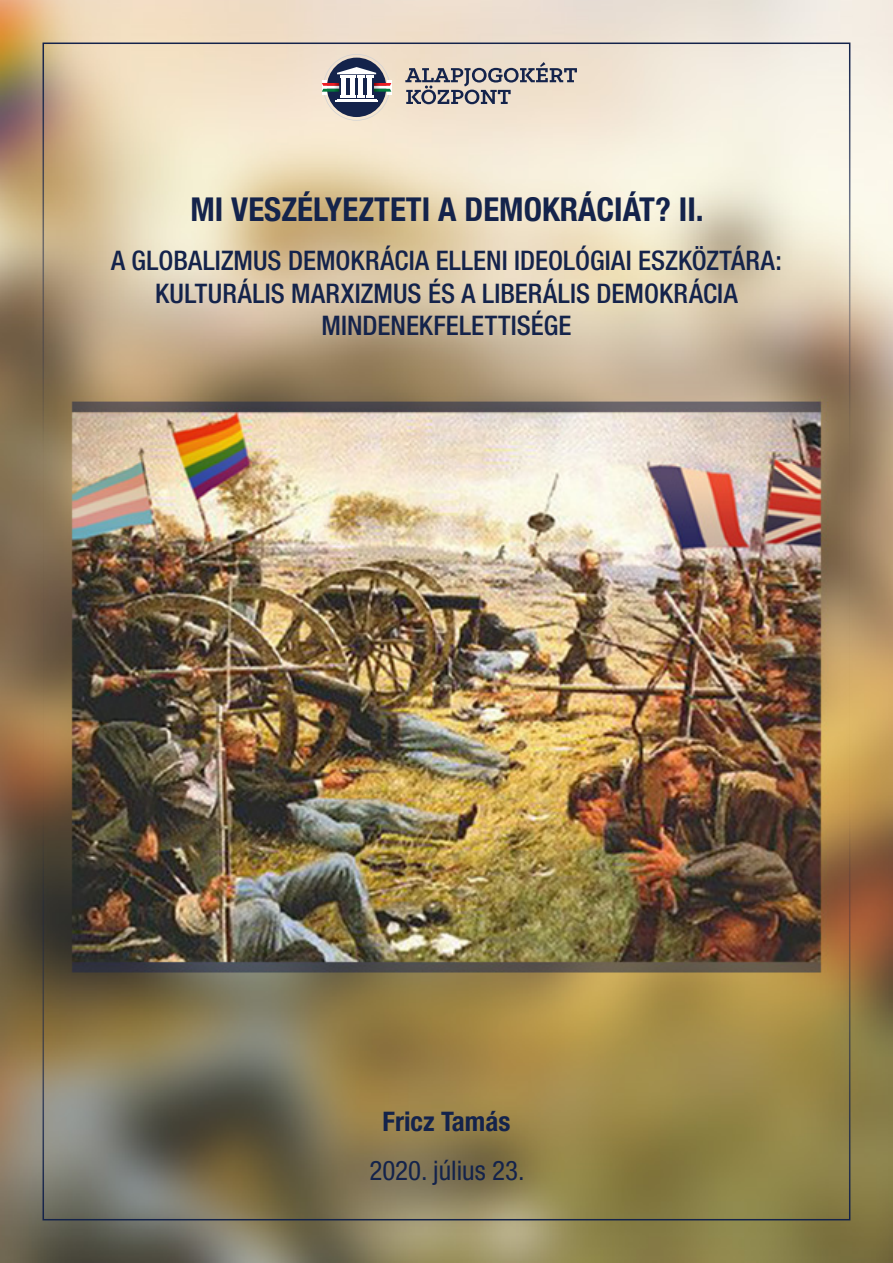
<style>
.page{position:relative;width:893px;height:1263px;background:#fff}
.page>*{position:absolute;margin:0;border:0;box-sizing:border-box;transform-origin:0 0}
.t1{font:700 condensed 33px "Helvetica Neue LT Pro";color:#14234b}
.t2{font:500 condensed 27px/32.4px "Helvetica Neue LT Pro";letter-spacing:.005em;color:#14234b;text-align:center}
.t3{font:condensed 27px "Helvetica Neue LT Pro";color:#14234b}
.t4{font:700 condensed 27px "Helvetica Neue LT Pro";color:#14234b}
</style>
<div class="page">
<img style="left:0;top:0;width:893px;height:1263px">
<svg style="left:405px;top:62px;width:172px;height:42px;background:#b7afaa"></svg>
<svg style="left:322px;top:54px;width:69px;height:67px"></svg>
<p class="t1" style="left:190px;top:190px;width:515px">MI VESZÉLYEZTETI A DEMOKRÁCIÁT? II.</p>
<p class="t2" style="left:111px;top:244px;width:672px">A GLOBALIZMUS DEMOKRÁCIA ELLENI IDEOLÓGIAI ESZKÖZTÁRA:<br>KULTURÁLIS MARXIZMUS ÉS A LIBERÁLIS DEMOKRÁCIA<br>MINDENEKFELETTISÉGE</p>
<p class="t4" style="left:383px;top:1105px;width:129px">Fricz Tamás</p>
<p class="t3" style="left:369px;top:1155px;width:157px">2020. július 23.</p>
</div>
